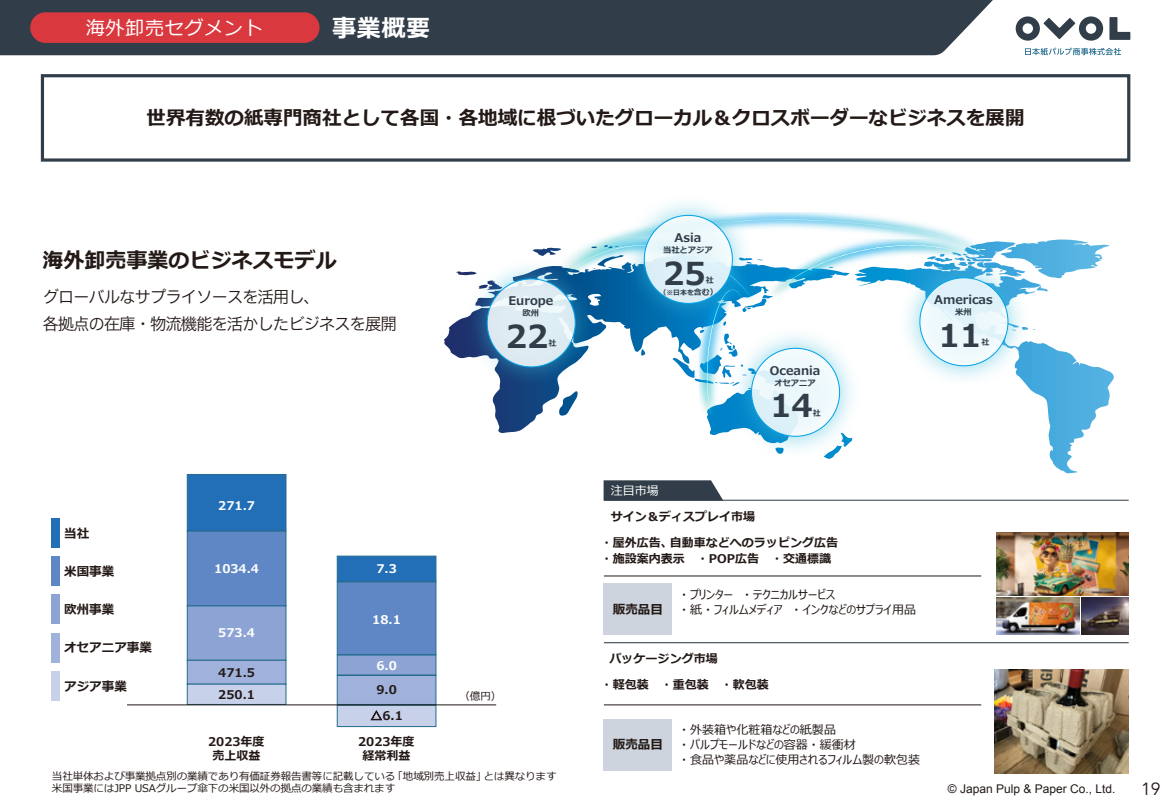
<style>
.page{position:relative;width:1171px;height:810px;background:#fff}
.page>*{position:absolute;margin:0;border:0;box-sizing:border-box;transform-origin:0 0}
.t1{font:700 31.65px "Meiryo";color:#313d49}
.t2{font:700 24px "Meiryo";color:#fff}
.t3{font:700 21px "Meiryo";color:#231916}
.t4{font:700 19.5px "Meiryo";color:#231916}
.t5{font:19.2px "Meiryo";letter-spacing:.025em;color:#fff}
.t6{font:17.55px "Avenir LT Std";color:#231916}
.t7{font:16.5px "Hira Kaku Std W3";letter-spacing:-.07em;color:#231916}
.t8{font:16.5px "Hira Kak ADK Std W3";letter-spacing:-.04em;color:#231916}
.t9{font:700 12.45px "Meiryo";color:#231916}
.t10{font:700 12px/13.5px "Meiryo";color:#231916;text-align:center}
.t11{font:12px/15px "Meiryo UI";color:#231916}
.t12{font:700 12px "Meiryo";color:#fff}
.t13{font:700 12px "Meiryo";color:#313d49}
.t14{font:12px "Arial";color:#231916}
.t15{font:12px "Meiryo";color:#fff}
.t16{font:10.5px/12px "Meiryo";letter-spacing:-.01em;color:#231916}
.t17{font:700 8.25px "Meiryo";color:#313d49}
.t18{font:700 7.95px "Meiryo";color:#313d49}
.t19{font:700 6.9px "Meiryo";color:#313d49}
.s1{font-family:"Hira Kaku Std W3"}
.s2{font-family:"Hira Kak ADK Std W3"}
.s3{font-size:7.95px}
</style>
<div class="page">
<svg style="left:456px;top:271px;width:9px;height:5px"></svg>
<svg style="left:512px;top:219px;width:597px;height:240px"></svg>
<div style="left:897px;top:256px;width:132px;height:132px;background:#3abddd;opacity:.72"></div>
<svg style="left:919px;top:278px;width:88px;height:88px;fill:#ebf8fb"></svg>
<div style="left:465px;top:257px;width:132px;height:132px;background:#3abddd;opacity:.72"></div>
<svg style="left:487px;top:279px;width:88px;height:88px;background:#daebf3"></svg>
<div style="left:729px;top:326px;width:132px;height:132px;background:#3abddd;opacity:.72"></div>
<svg style="left:751px;top:348px;width:88px;height:88px;fill:#ecf8fb"></svg>
<div style="left:622px;top:194px;width:132px;height:131px;background:#3abddd;opacity:.72"></div>
<svg style="left:644px;top:215px;width:88px;height:88px;background:#def1f8"></svg>
<div style="left:0;top:0;width:992px;height:55px;background:#313d49"></div>
<svg style="left:1109px;top:17px;width:21px;height:23px"></svg>
<svg style="left:1015px;top:16px;width:87px;height:25px"></svg>
<svg style="left:1025px;top:48px;width:95px;height:7px"></svg>
<img style="left:996px;top:597px;width:82px;height:38px">
<div style="left:30px;top:12px;width:289px;height:31px;background:#d9383e;border-radius:15px"></div>
<img style="left:994px;top:670px;width:134px;height:104px">
<div style="left:603px;top:719px;width:69px;height:51px;background:#cdd4dd"></div>
<div style="left:603px;top:584px;width:69px;height:51px;background:#cdd4dd"></div>
<hr style="left:603px;top:576px;width:378px;height:1px;background:#231916">
<hr style="left:603px;top:705px;width:378px;height:1px;background:#231916">
<svg style="left:603px;top:480px;width:120px;height:20px;background:#3f4a55"></svg>
<hr style="left:603px;top:500px;width:525px;height:1px;background:#313d49">
<hr style="left:603px;top:642px;width:525px;height:1px;background:#313d49">
<svg style="left:40px;top:74px;width:1091px;height:88px"></svg>
<img style="left:996px;top:533px;width:132px;height:62px">
<img style="left:1081px;top:597px;width:47px;height:38px">
<div style="left:337px;top:556px;width:99px;height:26px;background:#226eb7;border:1px solid #236b8e"></div>
<div style="left:187px;top:474px;width:99px;height:57px;background:#226eb7;border:1px solid #236b8e"></div>
<div style="left:337px;top:582px;width:99px;height:73px;background:#5f87c5;border:1px solid #236b8e"></div>
<div style="left:187px;top:531px;width:99px;height:75px;background:#5f87c5;border:1px solid #236b8e"></div>
<div style="left:337px;top:655px;width:99px;height:20px;background:#8ca3d4;border:1px solid #236b8e"></div>
<div style="left:187px;top:606px;width:99px;height:54px;background:#8ca3d4;border:1px solid #236b8e"></div>
<div style="left:337px;top:675px;width:99px;height:30px;background:#a0b2db;border:1px solid #236b8e"></div>
<div style="left:187px;top:660px;width:99px;height:24px;background:#a0b2db;border:1px solid #236b8e"></div>
<div style="left:337px;top:705px;width:99px;height:22px;background:#c7d1ea;border:1px solid #236b8e"></div>
<div style="left:187px;top:684px;width:99px;height:21px;background:#c7d1ea;border:1px solid #236b8e"></div>
<svg style="left:370px;top:710px;width:13px;height:11px"></svg>
<hr style="left:127px;top:704px;width:369px;height:1px;background:#231916">
<div style="left:52px;top:518px;width:8px;height:30px;background:#226eb7"></div>
<div style="left:52px;top:556px;width:8px;height:30px;background:#5f87c5"></div>
<div style="left:52px;top:594px;width:8px;height:30px;background:#8ca3d4"></div>
<div style="left:52px;top:633px;width:8px;height:29px;background:#a0b2db"></div>
<div style="left:52px;top:671px;width:8px;height:30px;background:#c7d1ea"></div>
<h3 class="t5" style="left:86px;top:15px;width:178px">海外卸売セグメント</h3>
<h2 class="t2" style="left:332px;top:11px;width:99px">事業概要</h2>
<h3 class="t4" style="left:146px;top:105px;width:879px">世界有数の紙専門商社として各国・各地域に根づいたグローカル＆クロスボーダーなビジネスを展開</h3>
<h3 class="t3" style="left:43px;top:246px;width:295px">海外卸売事業のビジネスモデル</h3>
<h3 class="t8" style="left:43px;top:287px;width:279px">グローバルなサプライソースを<span class="s1">活用</span>し<span class="s1">、</span></h3>
<h3 class="t7" style="left:43px;top:311px;width:356px">各拠点<span class="s2">の</span>在庫・物流機能<span class="s2">を</span>活<span class="s2">かしたビジネスを</span>展開</h3>
<p class="t13" style="left:508px;top:292px;width:46px">Europe</p>
<p class="t17" style="left:522px;top:308px;width:18px">欧州</p>
<p class="t18" style="left:548px;top:338px;width:9px">社</p>
<h1 class="t1" style="left:506px;top:315px;width:44px">22</h1>
<p class="t9" style="left:64px;top:524px;width:27px">当社</p>
<p class="t9" style="left:64px;top:563px;width:52px">米国事業</p>
<p class="t9" style="left:64px;top:601px;width:52px">欧州事業</p>
<p class="t9" style="left:64px;top:639px;width:89px">オセアニア事業</p>
<p class="t9" style="left:64px;top:677px;width:64px">アジア事業</p>
<p class="t12" style="left:218px;top:498px;width:38px">271.7</p>
<p class="t12" style="left:214px;top:560px;width:46px">1034.4</p>
<p class="t12" style="left:218px;top:625px;width:38px">573.4</p>
<p class="t10" style="left:218px;top:666px;width:38px">471.5</p>
<p class="t10" style="left:218px;top:688px;width:38px">250.1</p>
<p class="t12" style="left:376px;top:560px;width:22px">7.3</p>
<p class="t12" style="left:372px;top:611px;width:30px">18.1</p>
<p class="t12" style="left:376px;top:657px;width:22px">6.0</p>
<p class="t10" style="left:376px;top:684px;width:22px">9.0</p>
<p class="t10" style="left:382px;top:710px;width:22px">6.1</p>
<p class="t10" style="left:208px;top:736px;width:58px">2023年度売上収益</p>
<p class="t10" style="left:358px;top:736px;width:58px">2023年度経常利益</p>
<p class="t16" style="left:459px;top:690px;width:43px">（億円(</p>
<p class="t16" style="left:52px;top:770px;width:345px">当社単体および事業拠点別の業績であり有価証券報告書等に記載している米国事業にはJPP USAグループ傘下の米国以外の拠点の業績も含まれます</p>
<p class="t16" style="left:392px;top:770px;width:95px">「地域別売上収益」</p>
<p class="t16" style="left:483px;top:770px;width:74px">とは異なります</p>
<p class="t13" style="left:674px;top:229px;width:28px">Asia</p>
<p class="t17" style="left:663px;top:244px;width:51px">当社とアジア</p>
<p class="t18" style="left:705px;top:274px;width:9px">社</p>
<h1 class="t1" style="left:663px;top:251px;width:44px">25</h1>
<p class="t18" style="left:709px;top:287px;width:9px">(</p>
<p class="t19" style="left:659px;top:288px;width:52px">（※日本を<span class="s3">含む</span></p>
<p class="t13" style="left:769px;top:362px;width:52px">Oceania</p>
<p class="t17" style="left:774px;top:377px;width:43px">オセアニア</p>
<p class="t18" style="left:812px;top:407px;width:9px">社</p>
<h1 class="t1" style="left:770px;top:384px;width:44px">14</h1>
<p class="t13" style="left:934px;top:291px;width:60px">Americas</p>
<p class="t17" style="left:955px;top:306px;width:18px">米州</p>
<p class="t18" style="left:981px;top:337px;width:9px">社</p>
<h1 class="t1" style="left:938px;top:313px;width:44px">11</h1>
<p class="t15" style="left:610px;top:482px;width:49px">注目市場</p>
<p class="t10" style="left:611px;top:511px;width:145px">サイン＆ディスプレイ市場</p>
<p class="t10" style="left:669px;top:537px;width:170px">自動車などへのラッピング広告</p>
<p class="t10" style="left:600px;top:535px;width:232px;line-height:15.9px;text-align:left">・屋外広告、<br>・施設案内表示　・POP広告　・交通標識</p>
<p class="t11" style="left:681px;top:588px;width:236px">・プリンター　・テクニカルサービス<br>・紙・フィルムメディア　・インクなどのサプライ用品</p>
<p class="t9" style="left:612px;top:601px;width:52px">販売品目</p>
<p class="t10" style="left:609px;top:653px;width:109px">パッケージング市場</p>
<p class="t10" style="left:600px;top:679px;width:169px">・軽包装　・重包装　・軟包装</p>
<p class="t11" style="left:681px;top:723px;width:240px">・外装箱や化粧箱などの紙製品<br>・パルプモールドなどの容器・緩衝材<br>・食品や薬品などに使用されるフィルム製の軟包装</p>
<p class="t9" style="left:612px;top:736px;width:52px">販売品目</p>
<p class="t14" style="left:947px;top:781px;width:169px">© Japan Pulp &amp; Paper Co., Ltd.</p>
<h3 class="t6" style="left:1140px;top:778px;width:21px">19</h3>
</div>
